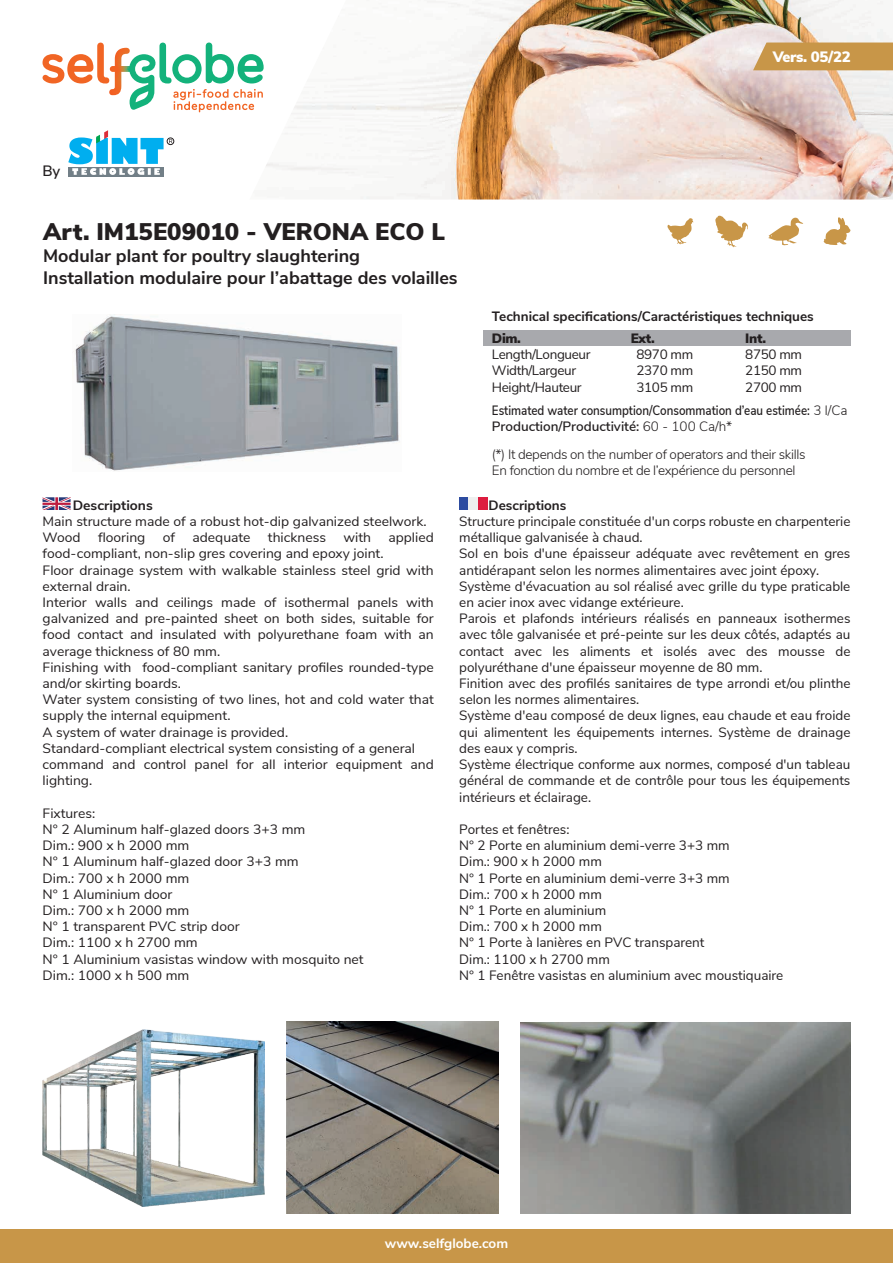
<style>
.page{position:relative;width:893px;height:1263px;background:#fff}
.page>*{position:absolute;margin:0;border:0;box-sizing:border-box;transform-origin:0 0}
.t1{font:900 24px "Nunito Sans";color:#231f20}
.t2{font:700 18px/21.6px "Nunito Sans";color:#231f20}
.t3{font:900 15px "Nunito Sans";letter-spacing:-.02em;color:#fff}
.t4{font:600 15px "Nunito Sans";color:#231f20}
.t5{font:13.5px/16.2px "Nunito Sans";color:#231f20}
.t6{font:300 13.5px/16.2px "Nunito Sans";letter-spacing:-.025em;color:#231f20}
.t7{font:600 13.5px/16.2px "Nunito Sans";color:#231f20;scale:.86 1}
.t8{font:700 13.5px "Nunito Sans";color:#231f20}
.t9{font:13.5px "Nunito Sans";letter-spacing:-.025em;color:#231f20}
.t10{font:700 13.5px "Nunito Sans";color:#fff}
.t11{font:900 13.5px "Nunito Sans";letter-spacing:-.025em;color:#231f20}
.s1{font-weight:300}
</style>
<div class="page">
<img style="left:75px;top:314px;width:325px;height:157px">
<img style="left:43px;top:1029px;width:221px;height:177px">
<img style="left:520px;top:1022px;width:331px;height:191px">
<img style="left:266px;top:0;width:627px;height:200px">
<img style="left:286px;top:1022px;width:212px;height:192px">
<div style="left:483px;top:330px;width:367px;height:16px;background:#a8a9ad"></div>
<div style="left:68px;top:167px;width:95px;height:9px;background:#727f87"></div>
<div style="left:167px;top:138px;width:7px;height:7px;border:1px solid #231f20;border-radius:50%"></div>
<svg style="left:68px;top:130px;width:105px;height:45px"></svg>
<div style="left:753px;top:43px;width:140px;height:27px;background:#c89648"></div>
<svg style="left:42px;top:42px;width:222px;height:71px"></svg>
<div style="left:0;top:1229px;width:893px;height:34px;background:#c89648"></div>
<svg style="left:768px;top:217px;width:35px;height:29px"></svg>
<svg style="left:715px;top:216px;width:33px;height:31px"></svg>
<svg style="left:667px;top:218px;width:26px;height:26px"></svg>
<svg style="left:824px;top:217px;width:27px;height:28px"></svg>
<svg style="left:43px;top:497px;width:28px;height:13px"></svg>
<div style="left:459px;top:497px;width:10px;height:13px;background:#2d4ca0"></div>
<div style="left:469px;top:497px;width:9px;height:13px;background:#eef0ef"></div>
<div style="left:478px;top:497px;width:9px;height:13px;background:#dd1c3f"></div>
<p class="t3" style="left:773px;top:46px;width:80px">Vers. 05/22</p>
<p class="t4" style="left:42px;top:160px;width:19px">By</p>
<h1 class="t1" style="left:43px;top:214px;width:403px">Art. IM15E09010 - VERONA ECO L</h1>
<h2 class="t2" style="left:43px;top:244px;width:416px">Modular plant for poultry slaughtering<br>Installation modulaire pour l’abattage des volailles</h2>
<p class="t8" style="left:492px;top:306px;width:323px">Technical specifications/Caractéristiques techniques</p>
<p class="t11" style="left:492px;top:328px;width:30px">Dim.</p>
<p class="t11" style="left:631px;top:328px;width:25px">Ext.</p>
<p class="t11" style="left:745px;top:328px;width:22px">Int.</p>
<p class="t9" style="left:492px;top:345px;width:100px">Length/Longueur</p>
<p class="t5" style="left:636px;top:346px;width:58px">8970 mm</p>
<p class="t5" style="left:745px;top:346px;width:58px">8750 mm</p>
<p class="t9" style="left:492px;top:361px;width:86px">Width/Largeur</p>
<p class="t5" style="left:636px;top:362px;width:58px">2370 mm</p>
<p class="t5" style="left:745px;top:362px;width:58px">2150 mm</p>
<p class="t9" style="left:492px;top:377px;width:91px">Height/Hauteur</p>
<p class="t5" style="left:636px;top:378px;width:58px">3105 mm</p>
<p class="t5" style="left:745px;top:378px;width:58px">2700 mm</p>
<p class="t7" style="left:492px;top:401px;width:415px">Estimated water consumption/Consommation d’eau estimée: <span class="s1">3 l/Ca<br></span>Production/Productivité: <span class="s1">60 - 100 Ca/h*</span></p>
<p class="t6" style="left:492px;top:445px;width:315px">(*) It depends on the number of operators and their skills<br>En fonction du nombre et de l’expérience du personnel</p>
<p class="t8" style="left:73px;top:495px;width:82px">Descriptions</p>
<p class="t5" style="left:43px;top:512px;width:386px">Main structure made of a robust hot-dip galvanized steelwork.<br>Wood</p>
<p class="t5" style="left:98px;top:529px;width:49px">flooring</p>
<p class="t5" style="left:163px;top:529px;width:14px">of</p>
<p class="t5" style="left:192px;top:529px;width:60px">adequate</p>
<p class="t5" style="left:268px;top:529px;width:60px">thickness</p>
<p class="t5" style="left:343px;top:529px;width:29px">with</p>
<p class="t5" style="left:388px;top:529px;width:47px">applied</p>
<p class="t5" style="left:43px;top:545px;width:393px">food-compliant, non-slip gres covering and epoxy joint.<br>Floor drainage system with walkable stainless steel grid with external drain.<br>Interior walls and ceilings made of isothermal panels with galvanized and pre-painted sheet on both sides, suitable for food contact and insulated with polyurethane foam with an average thickness of 80 mm.<br>Finishing with food-compliant sanitary profiles rounded-type and/or skirting boards.<br>Water system consisting of two lines, hot and cold water that supply the internal equipment.<br>A system of water drainage is provided.<br>Standard-compliant electrical system consisting of a general command and control panel for all interior equipment and lighting.</p>
<p class="t5" style="left:43px;top:804px;width:322px">Fixtures:<br>N° 2 Aluminum half-glazed doors 3+3 mm<br>Dim.: 900 x h 2000 mm<br>N° 1 Aluminum half-glazed door 3+3 mm<br>Dim.: 700 x h 2000 mm<br>N° 1 Aluminium door<br>Dim.: 700 x h 2000 mm<br>N° 1 transparent PVC strip door<br>Dim.: 1100 x h 2700 mm<br>N° 1 Aluminium vasistas window with mosquito net<br>Dim.: 1000 x h 500 mm</p>
<p class="t8" style="left:488px;top:495px;width:79px">Descriptions</p>
<p class="t5" style="left:459px;top:512px;width:393px">Structure principale constituée d'un corps robuste en charpenterie métallique galvanisée à chaud.<br>Sol en bois d'une épaisseur adéquate avec revêtement en gres antidérapant selon les normes alimentaires avec joint époxy.<br>Système d'évacuation au sol réalisé avec grille du type praticable en acier inox avec vidange extérieure.<br>Parois et plafonds intérieurs réalisés en panneaux isothermes avec tôle galvanisée et pré-peinte sur les deux côtés, adaptés au contact avec les aliments et isolés avec des mousse de polyuréthane d'une épaisseur moyenne de 80 mm.<br>Finition avec des profilés sanitaires de type arrondi et/ou plinthe selon les normes alimentaires.<br>Système d'eau composé de deux lignes, eau chaude et eau froide qui alimentent les équipements internes. Système de drainage des eaux y compris.<br>Système électrique conforme aux normes, composé d'un tableau général de commande et de contrôle pour tous les équipements intérieurs et éclairage.</p>
<p class="t5" style="left:459px;top:820px;width:326px">Portes et fenêtres:<br>N° 2 Porte en aluminium demi-verre 3+3 mm<br>Dim.: 900 x h 2000 mm<br>N° 1 Porte en aluminium demi-verre 3+3 mm<br>Dim.: 700 x h 2000 mm<br>N° 1 Porte en aluminium<br>Dim.: 700 x h 2000 mm<br>N° 1 Porte à lanières en PVC transparent<br>Dim.: 1100 x h 2700 mm<br>N° 1 Fenêtre vasistas en aluminium avec moustiquaire</p>
<p class="t10" style="left:385px;top:1233px;width:125px">www.selfglobe.com</p>
</div>
